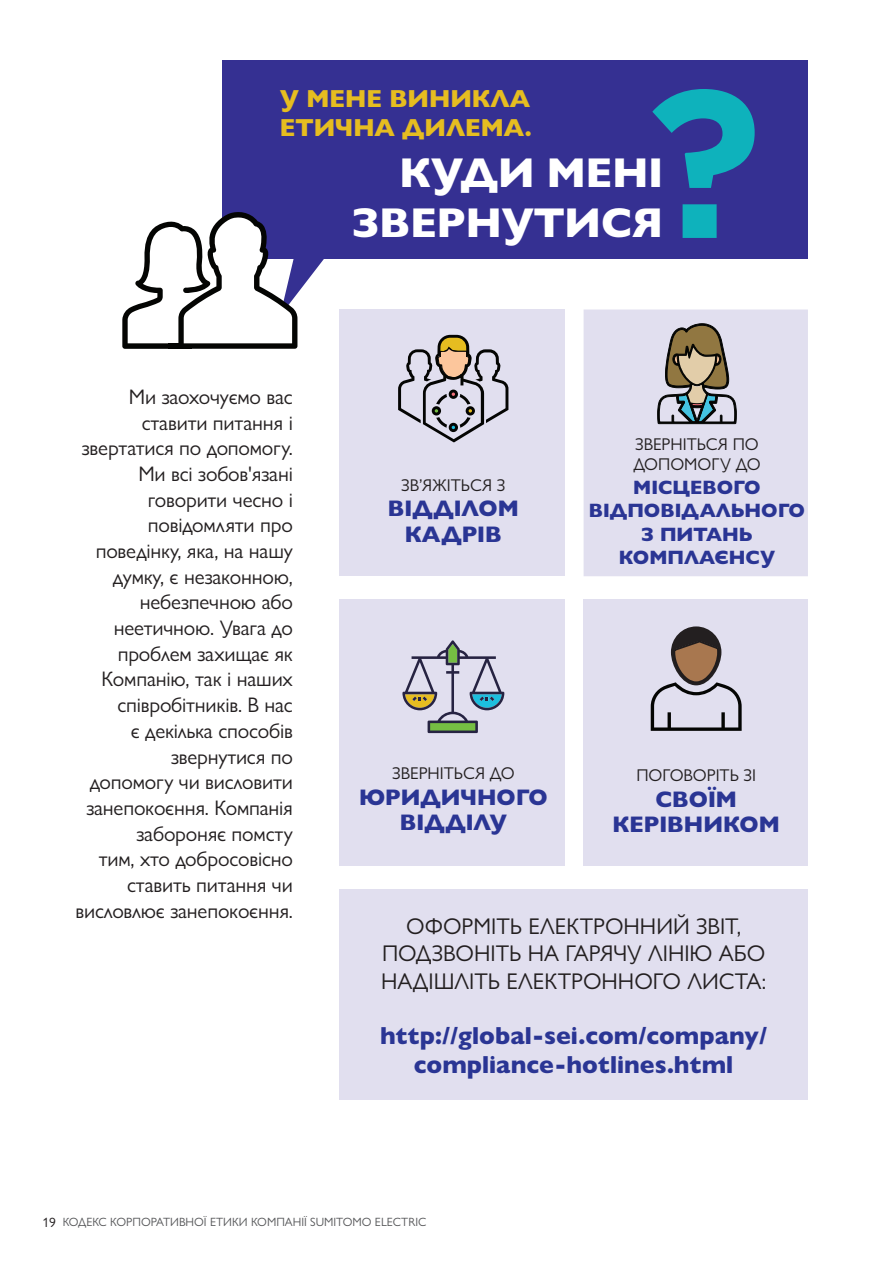
<style>
.page{position:relative;width:893px;height:1263px;background:#fff}
.page>*{position:absolute;margin:0;border:0;box-sizing:border-box;transform-origin:0 0}
.t1{font:800 41.85px/50.2px "Gill Sans Nova";color:#fff;text-align:right}
.t2{font:800 24.75px/29.7px "Gill Sans Nova";color:#2a3594;text-align:center}
.t3{font:800 24.75px/29.7px "Gill Sans Nova";color:#e6bd20}
.t4{font:22.8px/27.5px "Gill Sans Nova";color:#231f20;text-align:center}
.t5{font:800 22.65px/25.7px "Gill Sans Nova";color:#2a3594;text-align:center}
.BODY{font:21.15px/25.7px "Gill Sans Nova";letter-spacing:-.01em;color:#231f20;text-align:right}
.t6{font:800 19.35px/23.5px "Gill Sans Nova";color:#2a3594;text-align:center}
.t7{font:17.1px/19.8px "Gill Sans Nova";color:#231f20}
.t8{font:12px "Gill Sans Nova";color:#57585a}
.s1{font-size:13.5px;color:#231f20}
</style>
<div class="page">
<div style="left:339px;top:309px;width:225px;height:267px;background:#e1dfef"></div>
<svg style="left:398px;top:335px;width:111px;height:107px"></svg>
<div style="left:584px;top:309px;width:224px;height:267px;background:#e1dfef"></div>
<svg style="left:657px;top:323px;width:80px;height:101px;background:#979389"></svg>
<div style="left:339px;top:599px;width:225px;height:267px;background:#e1dfef"></div>
<svg style="left:402px;top:640px;width:102px;height:93px"></svg>
<div style="left:584px;top:599px;width:224px;height:267px;background:#e1dfef"></div>
<svg style="left:651px;top:626px;width:91px;height:105px"></svg>
<div style="left:339px;top:889px;width:469px;height:210px;background:#e1dfef"></div>
<div style="left:223px;top:60px;width:585px;height:199px;background:#353092"></div>
<svg style="left:652px;top:89px;width:103px;height:149px"></svg>
<svg style="left:122px;top:212px;width:202px;height:137px"></svg>
<p class="t3" style="left:280px;top:83px;width:254px">У МЕНЕ ВИНИКЛА<br>ЕТИЧНА ДИЛЕМА.</p>
<p class="t1" style="left:352px;top:147px;width:313px">КУДИ МЕНІ<br>ЗВЕРНУТИСЯ</p>
<p class="BODY" style="left:75px;top:384px;width:219px">Ми заохочуємо вас ставити питання і звертатися по допомогу.<br>Ми всі зобов'язані говорити чесно і повідомляти про поведінку, яка, на нашу думку, є незаконною, небезпечною або неетичною. Увага до проблем захищає як<br>Компанію, так і наших співробітників. В нас<br>є декілька способів звернутися по<br>допомогу чи висловити занепокоєння. Компанія забороняє помсту<br>тим, хто добросовісно ставить питання чи висловлює занепокоєння.</p>
<p class="t7" style="left:401px;top:475px;width:106px">ЗВ’ЯЖІТЬСЯ З</p>
<p class="t5" style="left:388px;top:496px;width:132px">ВІДДІЛОМ<br>КАДРІВ</p>
<p class="t7" style="left:633px;top:434px;width:129px">ЗВЕРНІТЬСЯ ПО<br>ДОПОМОГУ ДО</p>
<p class="t6" style="left:589px;top:475px;width:218px">МІСЦЕВОГО<br>ВІДПОВІДАЛЬНОГО<br>З ПИТАНЬ<br>КОМПЛАЄНСУ</p>
<p class="t7" style="left:392px;top:763px;width:124px">ЗВЕРНІТЬСЯ ДО</p>
<p class="t5" style="left:359px;top:784px;width:190px">ЮРИДИЧНОГО<br>ВІДДІЛУ</p>
<p class="t7" style="left:636px;top:765px;width:121px">ПОГОВОРІТЬ ЗІ</p>
<p class="t5" style="left:613px;top:786px;width:169px">СВОЇМ<br>КЕРІВНИКОМ</p>
<p class="t4" style="left:381px;top:912px;width:386px">ОФОРМІТЬ ЕЛЕКТРОННИЙ ЗВІТ,<br>ПОДЗВОНІТЬ НА ГАРЯЧУ ЛІНІЮ АБО<br>НАДІШЛІТЬ ЕЛЕКТРОННОГО ЛИСТА:</p>
<p class="t2" style="left:380px;top:1020px;width:388px">http://global-sei.com/company/ compliance-hotlines.html</p>
<p class="t8" style="left:43px;top:1215px;width:385px"><span class="s1">19</span> КОДЕКС КОРПОРАТИВНОЇ ЕТИКИ КОМПАНІЇ SUMITOMO ELECTRIC</p>
</div>
